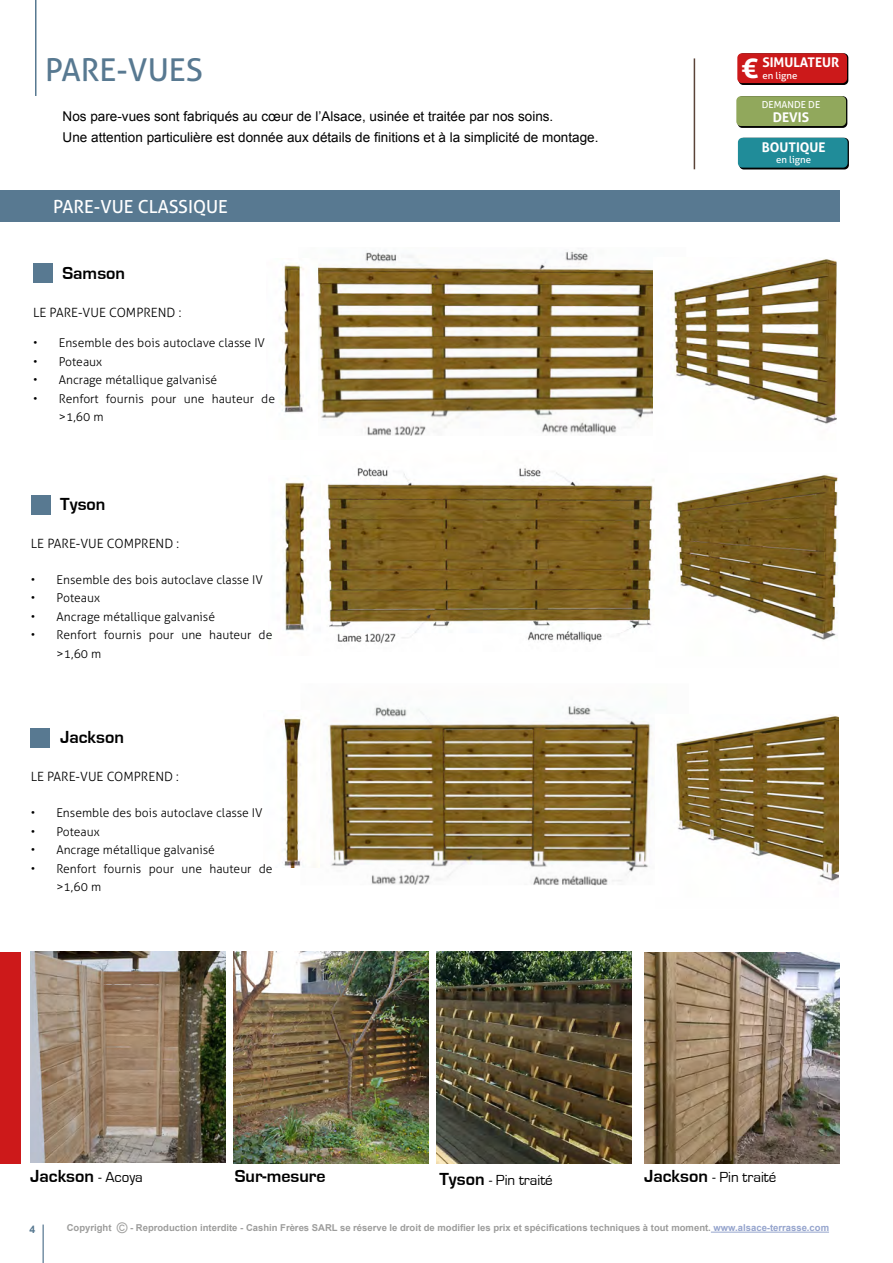
<style>
.page{position:relative;width:893px;height:1263px;background:#fff}
.page>*{position:absolute;margin:0;border:0;box-sizing:border-box;transform-origin:0 0}
.t1{font:31.5px "Aller";color:#587991}
.t2{font:700 27.3px "Aller";color:#fff}
.t3{font:700 18px "Eurostile";color:#000}
.t4{font:18px "Aller";color:#fff}
.t5{font:15px "Eurostile";color:#000}
.t6{font:13.5px/21px "Arial";color:#000}
.t7{font:700 13.35px "Aller";color:#fff}
.t8{font:300 12.75px "Aller";color:#000}
.t9{font:300 12.15px/18.6px "Aller";color:#000}
.t10{font:700 10.5px "Arial";color:#587991}
.t11{font:9.6px "Aller";color:#fff}
.t12{font:700 9.45px "Arial";color:#9d9d9c}
.s1{font-weight:400;font-size:15px}
.s2{font-weight:700;font-size:18px}
.s3{font-weight:400;font-size:14.55px}
.s4{color:#95a4cd}
</style>
<div class="page">
<hr style="left:711px;top:1231px;width:118px;height:1px;background:#95a4cd">
<hr style="left:42px;top:1224px;width:2px;height:39px;background:#7690a5">
<div style="left:0;top:190px;width:839px;height:32px;background:#587991"></div>
<hr style="left:35px;top:0;width:2px;height:96px;background:#587991">
<div style="left:31px;top:495px;width:19px;height:19px;background:#587991"></div>
<img style="left:327px;top:468px;width:327px;height:176px">
<img style="left:283px;top:482px;width:32px;height:149px">
<img style="left:677px;top:474px;width:161px;height:166px">
<div style="left:33px;top:264px;width:19px;height:19px;background:#587991"></div>
<img style="left:318px;top:250px;width:335px;height:186px">
<img style="left:279px;top:264px;width:25px;height:149px">
<img style="left:671px;top:259px;width:165px;height:165px">
<img style="left:326px;top:705px;width:327px;height:180px">
<img style="left:281px;top:718px;width:22px;height:149px">
<img style="left:671px;top:715px;width:168px;height:167px">
<div style="left:31px;top:728px;width:19px;height:19px;background:#587991"></div>
<hr style="left:694px;top:58px;width:1px;height:111px;background:#5a4338">
<div style="left:0;top:952px;width:21px;height:211px;background:#cd191a"></div>
<img style="left:31px;top:952px;width:194px;height:210px">
<img style="left:644px;top:952px;width:195px;height:211px">
<img style="left:233px;top:952px;width:196px;height:211px">
<img style="left:437px;top:952px;width:195px;height:211px">
<div style="left:739px;top:53px;width:109px;height:32px;background:linear-gradient(to right,#140202,#110202);border-radius:5px"></div>
<div style="left:737px;top:53px;width:110px;height:30px;background:#cc191a;border-radius:5px"></div>
<svg style="left:739px;top:138px;width:110px;height:31px"></svg>
<div style="left:738px;top:138px;width:110px;height:30px;background:#208c99;border-radius:5px"></div>
<div style="left:738px;top:96px;width:109px;height:32px;background:#000;border-radius:5px"></div>
<div style="left:736px;top:96px;width:110px;height:30px;background:#91a85c;border-radius:5px"></div>
<h1 class="t1" style="left:45px;top:51px;width:159px">PARE-VUES</h1>
<p class="t6" style="left:63px;top:106px;width:537px">Nos pare-vues sont fabriqués au cœur de l’Alsace, usinée et traitée par nos soins.<br>Une attention particulière est donnée aux détails de finitions et à la simplicité de montage.</p>
<h3 class="t4" style="left:53px;top:196px;width:176px">PARE-VUE CLASSIQUE</h3>
<h3 class="t3" style="left:62px;top:263px;width:64px">Samson</h3>
<p class="t8" style="left:33px;top:305px;width:150px">LE PARE-VUE COMPREND :</p>
<p class="t9" style="left:33px;top:333px;width:233px">• Ensemble des bois autoclave classe IV</p>
<p class="t9" style="left:33px;top:352px;width:71px">• Poteaux</p>
<p class="t9" style="left:33px;top:371px;width:186px">• Ancrage métallique galvanisé</p>
<p class="t9" style="left:59px;top:389px;width:218px;text-indent:-26px">• Renfort fournis pour une hauteur de &gt;1,60 m</p>
<h3 class="t3" style="left:60px;top:494px;width:47px">Tyson</h3>
<p class="t8" style="left:31px;top:536px;width:150px">LE PARE-VUE COMPREND :</p>
<p class="t9" style="left:31px;top:570px;width:233px">• Ensemble des bois autoclave classe IV</p>
<p class="t9" style="left:31px;top:589px;width:71px">• Poteaux</p>
<p class="t9" style="left:31px;top:607px;width:186px">• Ancrage métallique galvanisé</p>
<p class="t9" style="left:57px;top:626px;width:217px;text-indent:-26px">• Renfort fournis pour une hauteur de &gt;1,60 m</p>
<h3 class="t3" style="left:60px;top:728px;width:65px">Jackson</h3>
<p class="t8" style="left:31px;top:769px;width:150px">LE PARE-VUE COMPREND :</p>
<p class="t9" style="left:31px;top:803px;width:233px">• Ensemble des bois autoclave classe IV</p>
<p class="t9" style="left:31px;top:822px;width:71px">• Poteaux</p>
<p class="t9" style="left:31px;top:840px;width:186px">• Ancrage métallique galvanisé</p>
<p class="t9" style="left:56px;top:859px;width:218px;text-indent:-26px">• Renfort fournis pour une hauteur de &gt;1,60 m</p>
<p class="t7" style="left:762px;top:54px;width:78px">SIMULATEUR</p>
<h2 class="t2" style="left:741px;top:51px;width:18px">€</h2>
<p class="t11" style="left:762px;top:69px;width:37px">en ligne</p>
<p class="t11" style="left:762px;top:98px;width:60px">DEMANDE DE</p>
<p class="t7" style="left:773px;top:109px;width:38px">DEVIS</p>
<p class="t7" style="left:762px;top:139px;width:65px">BOUTIQUE</p>
<p class="t11" style="left:776px;top:154px;width:37px">en ligne</p>
<h3 class="t3" style="left:30px;top:1166px;width:114px">Jackson <span class="s1">- Acoya</span></h3>
<h3 class="t3" style="left:235px;top:1166px;width:92px">Sur-mesure</h3>
<p class="t5" style="left:439px;top:1172px;width:115px"><span class="s2">Tyson</span> - Pin traité</p>
<p class="t5" style="left:644px;top:1169px;width:134px"><span class="s2">Jackson</span> - Pin traité</p>
<p class="t10" style="left:30px;top:1222px;width:7px">4</p>
<p class="t12" style="left:67px;top:1221px;width:764px">Copyright <span class="s3">©</span> - Reproduction interdite - Cashin Frères SARL se réserve le droit de modifier les prix et spécifications techniques à tout moment. <span class="s4">www.alsace-terrasse.com</span></p>
</div>
